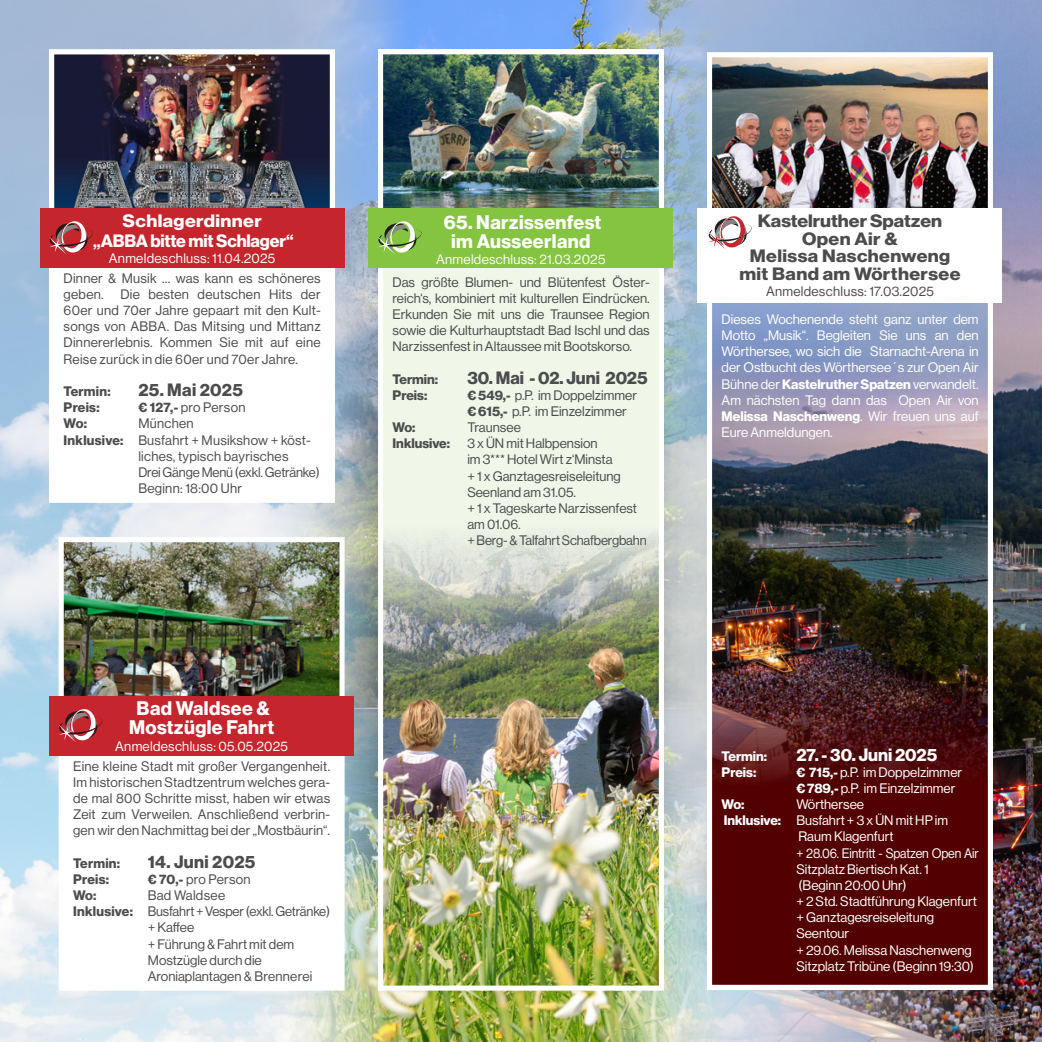
<style>
.page{position:relative;width:1042px;height:1042px;background:#fff}
.page>*{position:absolute;margin:0;border:0;box-sizing:border-box;transform-origin:0 0}
.t1{font:19.25px/19.2px "N Haas Grotesk DS Pro 75 Bd";letter-spacing:.02em;color:#fff;text-align:center}
.t2{font:17.5px/17.5px "N Haas Grotesk DS Pro 75 Bd";letter-spacing:.02em;color:#4b4c4d;text-align:center;scale:1.1 1}
.t3{font:17.5px/19.2px "N Haas Grotesk DS Pro 75 Bd";color:#fff;text-align:center;scale:1.1 1}
.t4{font:17.5px "N Haas Grotesk DS Pro 75 Bd";letter-spacing:.02em;color:#4b4c4d}
.t5{font:17.5px "N Haas Grotesk DS Pro 75 Bd";color:#4b4c4d}
.t6{font:17.5px "N Haas Grotesk DS Pro 75 Bd";color:#fff}
.t7{font:13.47px/16.1px "N Haas Grotesk DS Pro 55 Rg";color:#4b4c4d;text-align:justify}
.t8{font:13.47px/16.1px "N Haas Grotesk DS Pro 55 Rg";color:#fff;text-align:justify}
.t9{font:13.47px "N Haas Grotesk DS Pro 55 Rg";letter-spacing:.02em;color:#4b4c4d}
.t10{font:13.47px "N Haas Grotesk DS Pro 55 Rg";letter-spacing:.02em;color:#fff}
.t11{font:13.47px "N Haas Grotesk DS Pro 75 Bd";color:#4b4c4d}
.t12{font:13.47px "N Haas Grotesk DS Pro 75 Bd";color:#fff}
.t13{font:13.47px "N Haas Grotesk DS Pro 55 Rg";color:#fff;scale:.93 1}
.s1{font-family:"N Haas Grotesk DS Pro 75 Bd"}
.s2{font-family:"N Haas Grotesk DS Pro 55 Rg"}
</style>
<div class="page">
<img style="left:0;top:0;width:260px;height:1042px">
<img style="left:745px;top:0;width:297px;height:1042px">
<img style="left:260px;top:0;width:485px;height:1042px">
<img style="left:384px;top:268px;width:274px;height:716px">
<div style="left:378px;top:49px;width:286px;height:941px;border:5px solid #fff"></div>
<div style="left:52px;top:52px;width:280px;height:448px;background:#fff"></div>
<img style="left:55px;top:55px;width:274px;height:153px">
<div style="left:49px;top:49px;width:286px;height:454px;border:5px solid #fff"></div>
<div style="left:40px;top:208px;width:304px;height:60px;background:#c5252c"></div>
<svg style="left:49px;top:221px;width:44px;height:34px"></svg>
<img style="left:384px;top:55px;width:274px;height:153px">
<div style="left:378px;top:49px;width:286px;height:188px;border:5px solid #fff"></div>
<div style="left:368px;top:208px;width:305px;height:60px;background:#84c440"></div>
<svg style="left:378px;top:221px;width:43px;height:33px"></svg>
<div style="left:61px;top:540px;width:281px;height:448px;background:#fff"></div>
<img style="left:65px;top:543px;width:274px;height:153px">
<div style="left:59px;top:537px;width:286px;height:453px;border:5px solid #fff"></div>
<div style="left:49px;top:696px;width:305px;height:59px;background:#c5252c"></div>
<svg style="left:59px;top:709px;width:43px;height:33px"></svg>
<img style="left:713px;top:58px;width:274px;height:150px">
<img style="left:713px;top:302px;width:274px;height:682px">
<div style="left:707px;top:292px;width:286px;height:698px;border:5px solid #fff"></div>
<div style="left:697px;top:208px;width:305px;height:94px;background:#fff"></div>
<svg style="left:708px;top:216px;width:44px;height:34px"></svg>
<p class="t3" style="left:93px;top:212px;width:184px">Schlagerdinner<br>„ABBA bitte mit Schlager“</p>
<p class="t10" style="left:109px;top:250px;width:168px">Anmeldeschluss: 11.04.2025</p>
<p class="t7" style="left:64px;top:270px;width:259px">Dinner &amp; Musik … was kann es schöneres geben. Die besten deutschen Hits der 60er und 70er Jahre gepaart mit den Kult&shy;songs von ABBA. Das Mitsing und Mittanz Dinnererlebnis. Kommen Sie mit auf eine Reise zurück in die 60er und 70er Jahre.</p>
<p class="t11" style="left:64px;top:383px;width:49px">Termin:</p>
<p class="t4" style="left:138px;top:380px;width:106px">25. Mai 2025</p>
<p class="t11" style="left:64px;top:399px;width:38px">Preis:</p>
<p class="t9" style="left:138px;top:400px;width:109px"><span class="s1">€ 127,-</span> pro Person</p>
<p class="t11" style="left:64px;top:416px;width:25px">Wo:</p>
<p class="t9" style="left:138px;top:416px;width:57px">München</p>
<p class="t9" style="left:64px;top:432px;width:249px"><span class="s1">Inklusive:</span> Busfahrt + Musikshow + köst-</p>
<p class="t9" style="left:138px;top:448px;width:152px">liches, typisch bayrisches</p>
<p class="t7" style="left:138px;top:464px;width:183px">Drei Gänge Menü (exkl. Getränke)</p>
<p class="t9" style="left:138px;top:481px;width:105px">Beginn: 18:00 Uhr</p>
<h1 class="t1" style="left:129px;top:699px;width:147px">Bad Waldsee &amp;<br>Mostzügle Fahrt</h1>
<p class="t10" style="left:115px;top:738px;width:174px">Anmeldeschluss: 05.05.2025</p>
<p class="t7" style="left:73px;top:758px;width:259px">Eine kleine Stadt mit großer Vergangenheit.<br>Im historischen Stadtzentrum welches gera&shy;de mal 800 Schritte misst, haben wir etwas Zeit zum Verweilen. Anschließend verbrin&shy;gen wir den Nachmittag bei der „Mostbäurin“.</p>
<p class="t11" style="left:73px;top:855px;width:49px">Termin:</p>
<p class="t4" style="left:148px;top:851px;width:109px">14. Juni 2025</p>
<p class="t11" style="left:73px;top:871px;width:38px">Preis:</p>
<p class="t9" style="left:148px;top:871px;width:104px"><span class="s1">€ 70,-</span> pro Person</p>
<p class="t11" style="left:73px;top:887px;width:25px">Wo:</p>
<p class="t9" style="left:148px;top:887px;width:79px">Bad Waldsee</p>
<p class="t7" style="left:73px;top:903px;width:259px"><span class="s1">Inklusive:</span> Busfahrt + Vesper (exkl. Getränke)</p>
<p class="t7" style="left:148px;top:919px;width:48px">+ Kaffee</p>
<p class="t7" style="left:148px;top:936px;width:148px">+ Führung &amp; Fahrt mit dem</p>
<p class="t7" style="left:148px;top:952px;width:115px">Mostzügle durch die</p>
<p class="t7" style="left:148px;top:968px;width:166px">Aroniaplantagen &amp; Brennerei</p>
<h1 class="t1" style="left:444px;top:212px;width:159px">65. Narzissenfest im Ausseerland</h1>
<p class="t10" style="left:436px;top:252px;width:171px">Anmeldeschluss: 21.03.2025</p>
<p class="t7" style="left:393px;top:274px;width:259px">Das größte Blumen- und Blütenfest Öster&shy;reich‘s, kombiniert mit kulturellen Eindrücken.<br>Erkunden Sie mit uns die Traunsee Region sowie die Kulturhauptstadt Bad Ischl und das Narzissenfest in Altaussee mit Bootskorso.</p>
<p class="t11" style="left:393px;top:371px;width:47px">Termin:</p>
<p class="t5" style="left:467px;top:367px;width:182px">30. Mai - 02. Juni 2025</p>
<p class="t11" style="left:393px;top:387px;width:36px">Preis:</p>
<p class="t7" style="left:467px;top:387px;width:171px"><span class="s1">€ 549,-</span> p.P. im Doppelzimmer <span class="s1">€ 615,-</span> p.P. im Einzelzimmer</p>
<p class="t11" style="left:393px;top:419px;width:24px">Wo:</p>
<p class="t7" style="left:467px;top:419px;width:55px">Traunsee</p>
<p class="t11" style="left:393px;top:436px;width:59px">Inklusive:</p>
<p class="t7" style="left:467px;top:435px;width:181px;text-align:left">3 x ÜN mit Halbpension<br>im 3*** Hotel Wirt z‘Minsta<br>+ 1 x Ganztagesreiseleitung<br>Seenland am 31.05.<br>+ 1 x Tageskarte Narzissenfest am 01.06.<br>+ Berg- &amp; Talfahrt Schafbergbahn</p>
<p class="t2" style="left:739px;top:213px;width:202px">Kastelruther Spatzen<br>Open Air &amp;<br>Melissa Naschenweng mit Band am Wörthersee</p>
<p class="t9" style="left:766px;top:284px;width:169px">Anmeldeschluss: 17.03.2025</p>
<p class="t8" style="left:721px;top:311px;width:259px">Dieses Wochenende steht ganz unter dem Motto „Musik“. Begleiten Sie uns an den Wörthersee, wo sich die Starnacht-Arena in der Ostbucht des Wörthersee´s zur Open Air Bühne der <span class="s1">Kastelruther Spatzen</span> verwandelt.<br>Am nächsten Tag dann das Open Air von</p>
<p class="t12" style="left:721px;top:408px;width:259px">Melissa Naschenweng<span class="s2">. Wir freuen uns auf</span></p>
<p class="t8" style="left:721px;top:424px;width:112px">Eure Anmeldungen.</p>
<p class="t12" style="left:721px;top:748px;width:47px">Termin:</p>
<p class="t6" style="left:796px;top:744px;width:142px">27. - 30. Juni 2025</p>
<p class="t12" style="left:721px;top:764px;width:36px">Preis:</p>
<p class="t8" style="left:796px;top:764px;width:167px"><span class="s1">€ 715,-</span> p.P. im Doppelzimmer <span class="s1">€ 789,-</span> p.P. im Einzelzimmer</p>
<p class="t12" style="left:721px;top:796px;width:24px">Wo:</p>
<p class="t8" style="left:796px;top:796px;width:69px">Wörthersee</p>
<p class="t8" style="left:724px;top:812px;width:226px"><span class="s1">Inklusive:</span> Busfahrt + 3 x ÜN mit HP im</p>
<p class="t8" style="left:798px;top:829px;width:97px">Raum Klagenfurt</p>
<p class="t13" style="left:796px;top:845px;width:198px">+ 28.06. Eintritt - Spatzen Open Air</p>
<p class="t8" style="left:796px;top:861px;width:134px">Sitzplatz Biertisch Kat. 1</p>
<p class="t8" style="left:798px;top:877px;width:110px">(Beginn 20:00 Uhr)</p>
<p class="t8" style="left:796px;top:893px;width:182px">+ 2 Std. Stadtführung Klagenfurt</p>
<p class="t8" style="left:796px;top:909px;width:139px">+ Ganztagesreiseleitung</p>
<p class="t8" style="left:796px;top:926px;width:54px">Seentour</p>
<p class="t8" style="left:796px;top:942px;width:177px">+ 29.06. Melissa Naschenweng</p>
<p class="t8" style="left:796px;top:958px;width:179px">Sitzplatz Tribüne (Beginn 19:30)</p>
</div>
